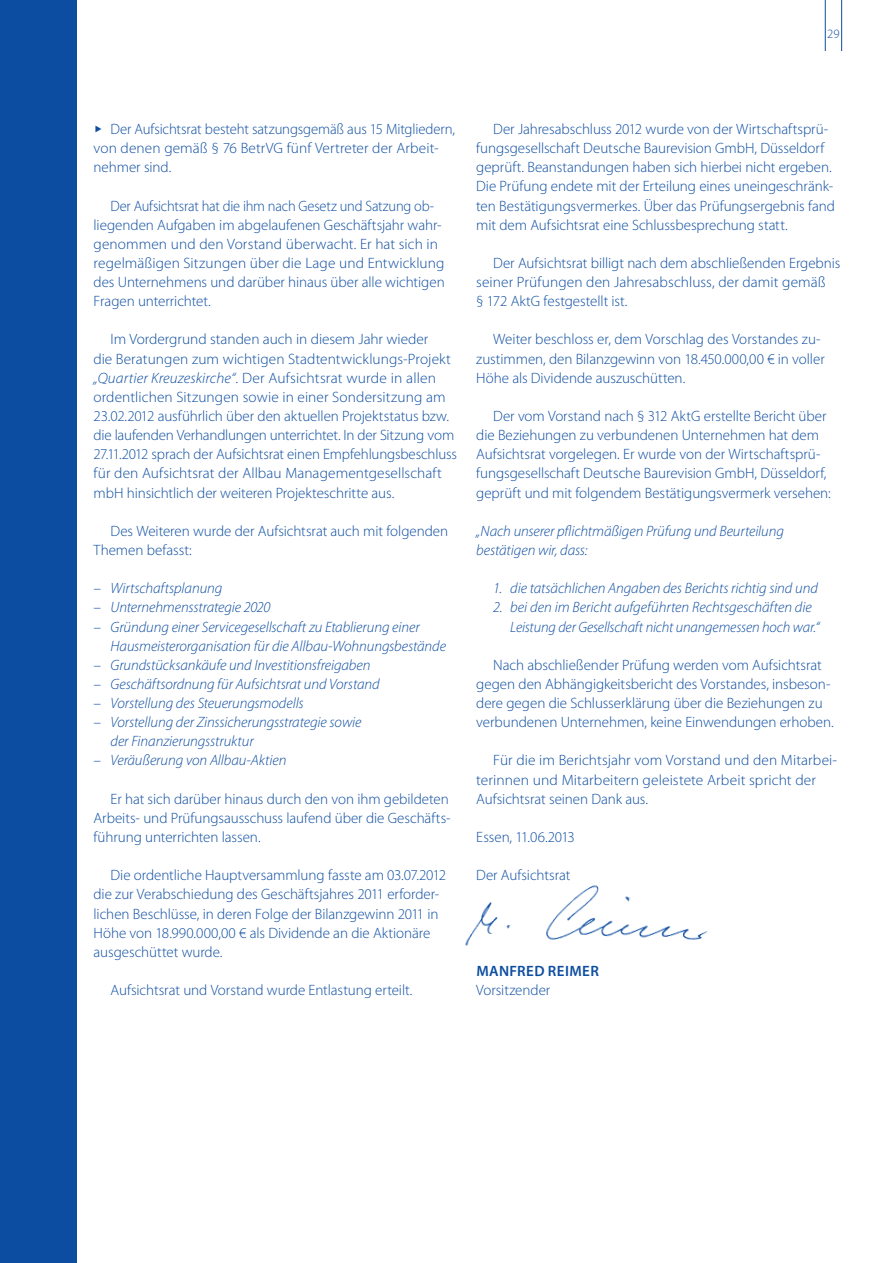
<style>
.page{position:relative;width:893px;height:1263px;background:#fff}
.page>*{position:absolute;margin:0;border:0;box-sizing:border-box;transform-origin:0 0}
.FLIESSTEXT_BLAU_LIGH{font:300 15px/19.2px "Myriad Pro";letter-spacing:-.005em;color:#0d4da1}
.FLIESSTEXT_BLAU_LIGH-2{font:italic 300 15px/19.2px "Myriad Pro";letter-spacing:-.005em;color:#0d4da1}
.FLIESSTEXT_BLAU_LIGH-3{font:300 15px/19.2px "Myriad Pro";letter-spacing:-.005em;color:#0d4da1;scale:.96 1}
.FLIESSTEXT_BLAU_LIGH-4{font:600 15px "Myriad Pro";letter-spacing:.025em;color:#0d4da1}
.t1{font:300 12.75px "Myriad Pro";color:#0d4da1}
.s1{font-style:italic}
</style>
<div class="page">
<hr style="left:841px;top:0;width:1px;height:51px;background:#0d4da1">
<hr style="left:825px;top:0;width:1px;height:51px;background:#0d4da1">
<div style="left:0;top:0;width:77px;height:1263px;background:#0d4da1"></div>
<img style="left:465px;top:885px;width:243px;height:61px">
<p class="t1" style="left:827px;top:26px;width:14px">29</p>
<p class="FLIESSTEXT_BLAU_LIGH" style="left:94px;top:119px;width:363px">◆ Der Aufsichtsrat besteht satzungsgemäß aus 15 Mitgliedern, von denen gemäß § 76 BetrVG fünf Vertreter der Arbeit&shy;nehmer sind.</p>
<p class="FLIESSTEXT_BLAU_LIGH-3" style="left:94px;top:196px;width:367px;text-indent:17px">Der Aufsichtsrat hat die ihm nach Gesetz und Satzung ob&shy;liegenden Aufgaben im abgelaufenen Geschäftsjahr wahr&shy;genommen und den Vorstand überwacht. Er hat sich in regelmäßigen Sitzungen über die Lage und Entwicklung des Unternehmens und darüber hinaus über alle wichtigen Fragen unterrichtet.</p>
<p class="FLIESSTEXT_BLAU_LIGH" style="left:94px;top:330px;width:365px;text-indent:17px">Im Vordergrund standen auch in diesem Jahr wieder<br>die Beratungen zum wichtigen Stadtentwicklungs-Projekt <span class="s1">„Quartier Kreuzeskirche“</span>. Der Aufsichtsrat wurde in allen ordentlichen Sitzungen sowie in einer Sondersitzung am 23.02.2012 ausführlich über den aktuellen Projektstatus bzw. die laufenden Verhandlungen unterrichtet. In der Sitzung vom 27.11.2012 sprach der Aufsichtsrat einen Empfehlungsbeschluss für den Aufsichtsrat der Allbau Managementgesellschaft mbH hinsichtlich der weiteren Projekteschritte aus.</p>
<p class="FLIESSTEXT_BLAU_LIGH" style="left:94px;top:521px;width:356px;text-indent:17px">Des Weiteren wurde der Aufsichtsrat auch mit folgenden<br>Themen befasst:</p>
<p class="FLIESSTEXT_BLAU_LIGH-2" style="left:94px;top:578px;width:130px">– Wirtschaftsplanung</p>
<p class="FLIESSTEXT_BLAU_LIGH-2" style="left:94px;top:598px;width:178px">– Unternehmensstrategie 2020</p>
<p class="FLIESSTEXT_BLAU_LIGH-2" style="left:111px;top:617px;width:337px;text-indent:-17px">– Gründung einer Servicegesellschaft zu Etablierung einer<br>Hausmeisterorganisation für die Allbau-Wohnungsbestände</p>
<p class="FLIESSTEXT_BLAU_LIGH-2" style="left:94px;top:655px;width:278px">– Grundstücksankäufe und Investitionsfreigaben</p>
<p class="FLIESSTEXT_BLAU_LIGH-2" style="left:94px;top:674px;width:288px">– Geschäftsordnung für Aufsichtsrat und Vorstand</p>
<p class="FLIESSTEXT_BLAU_LIGH-2" style="left:94px;top:693px;width:212px">– Vorstellung des Steuerungsmodells</p>
<p class="FLIESSTEXT_BLAU_LIGH-2" style="left:111px;top:712px;width:253px;text-indent:-17px">– Vorstellung der Zinssicherungsstrategie sowie der Finanzierungsstruktur</p>
<p class="FLIESSTEXT_BLAU_LIGH-2" style="left:94px;top:751px;width:195px">– Veräußerung von Allbau-Aktien</p>
<p class="FLIESSTEXT_BLAU_LIGH" style="left:94px;top:789px;width:358px;text-align:justify;text-indent:17px">Er hat sich darüber hinaus durch den von ihm gebildeten Arbeits- und Prüfungsausschuss laufend über die Geschäfts&shy;führung unterrichten lassen.</p>
<p class="FLIESSTEXT_BLAU_LIGH" style="left:94px;top:865px;width:354px;text-indent:17px">Die ordentliche Hauptversammlung fasste am 03.07.2012 die zur Verabschiedung des Geschäftsjahres 2011 erforder&shy;lichen Beschlüsse, in deren Folge der Bilanzgewinn 2011 in Höhe von 18.990.000,00 € als Dividende an die Aktionäre ausgeschüttet wurde.</p>
<p class="FLIESSTEXT_BLAU_LIGH" style="left:111px;top:980px;width:303px">Aufsichtsrat und Vorstand wurde Entlastung erteilt.</p>
<p class="FLIESSTEXT_BLAU_LIGH" style="left:476px;top:119px;width:360px;text-indent:17px">Der Jahresabschluss 2012 wurde von der Wirtschaftsprü&shy;fungsgesellschaft Deutsche Baurevision GmbH, Düsseldorf geprüft. Beanstandungen haben sich hierbei nicht ergeben.<br>Die Prüfung endete mit der Erteilung eines uneingeschränk&shy;ten Bestätigungsvermerkes. Über das Prüfungsergebnis fand mit dem Aufsichtsrat eine Schlussbesprechung statt.</p>
<p class="FLIESSTEXT_BLAU_LIGH" style="left:476px;top:253px;width:366px;text-indent:17px">Der Aufsichtsrat billigt nach dem abschließenden Ergebnis seiner Prüfungen den Jahresabschluss, der damit gemäß<br>§ 172 AktG festgestellt ist.</p>
<p class="FLIESSTEXT_BLAU_LIGH" style="left:476px;top:330px;width:350px;text-indent:17px">Weiter beschloss er, dem Vorschlag des Vorstandes zu&shy;zustimmen, den Bilanzgewinn von 18.450.000,00 € in voller<br>Höhe als Dividende auszuschütten.</p>
<p class="FLIESSTEXT_BLAU_LIGH" style="left:476px;top:406px;width:356px;text-indent:17px">Der vom Vorstand nach § 312 AktG erstellte Bericht über die Beziehungen zu verbundenen Unternehmen hat dem Aufsichtsrat vorgelegen. Er wurde von der Wirtschaftsprü&shy;fungsgesellschaft Deutsche Baurevision GmbH, Düsseldorf, geprüft und mit folgendem Bestätigungsvermerk versehen:</p>
<p class="FLIESSTEXT_BLAU_LIGH-2" style="left:476px;top:521px;width:309px">„Nach unserer pflichtmäßigen Prüfung und Beurteilung bestätigen wir, dass:</p>
<p class="FLIESSTEXT_BLAU_LIGH-2" style="left:493px;top:578px;width:326px">1. die tatsächlichen Angaben des Berichts richtig sind und</p>
<p class="FLIESSTEXT_BLAU_LIGH-2" style="left:510px;top:598px;width:311px;text-indent:-17px">2. bei den im Bericht aufgeführten Rechtsgeschäften die<br>Leistung der Gesellschaft nicht unangemessen hoch war.“</p>
<p class="FLIESSTEXT_BLAU_LIGH" style="left:476px;top:655px;width:359px;text-indent:17px">Nach abschließender Prüfung werden vom Aufsichtsrat gegen den Abhängigkeitsbericht des Vorstandes, insbeson&shy;dere gegen die Schlusserklärung über die Beziehungen zu verbundenen Unternehmen, keine Einwendungen erhoben.</p>
<p class="FLIESSTEXT_BLAU_LIGH" style="left:476px;top:751px;width:362px;text-indent:17px">Für die im Berichtsjahr vom Vorstand und den Mitarbei&shy;terinnen und Mitarbeitern geleistete Arbeit spricht der<br>Aufsichtsrat seinen Dank aus.</p>
<p class="FLIESSTEXT_BLAU_LIGH" style="left:476px;top:827px;width:100px">Essen, 11.06.2013</p>
<p class="FLIESSTEXT_BLAU_LIGH" style="left:476px;top:865px;width:96px">Der Aufsichtsrat</p>
<p class="FLIESSTEXT_BLAU_LIGH-4" style="left:476px;top:961px;width:124px">MANFRED REIMER</p>
<p class="FLIESSTEXT_BLAU_LIGH" style="left:476px;top:980px;width:76px">Vorsitzender</p>
</div>
